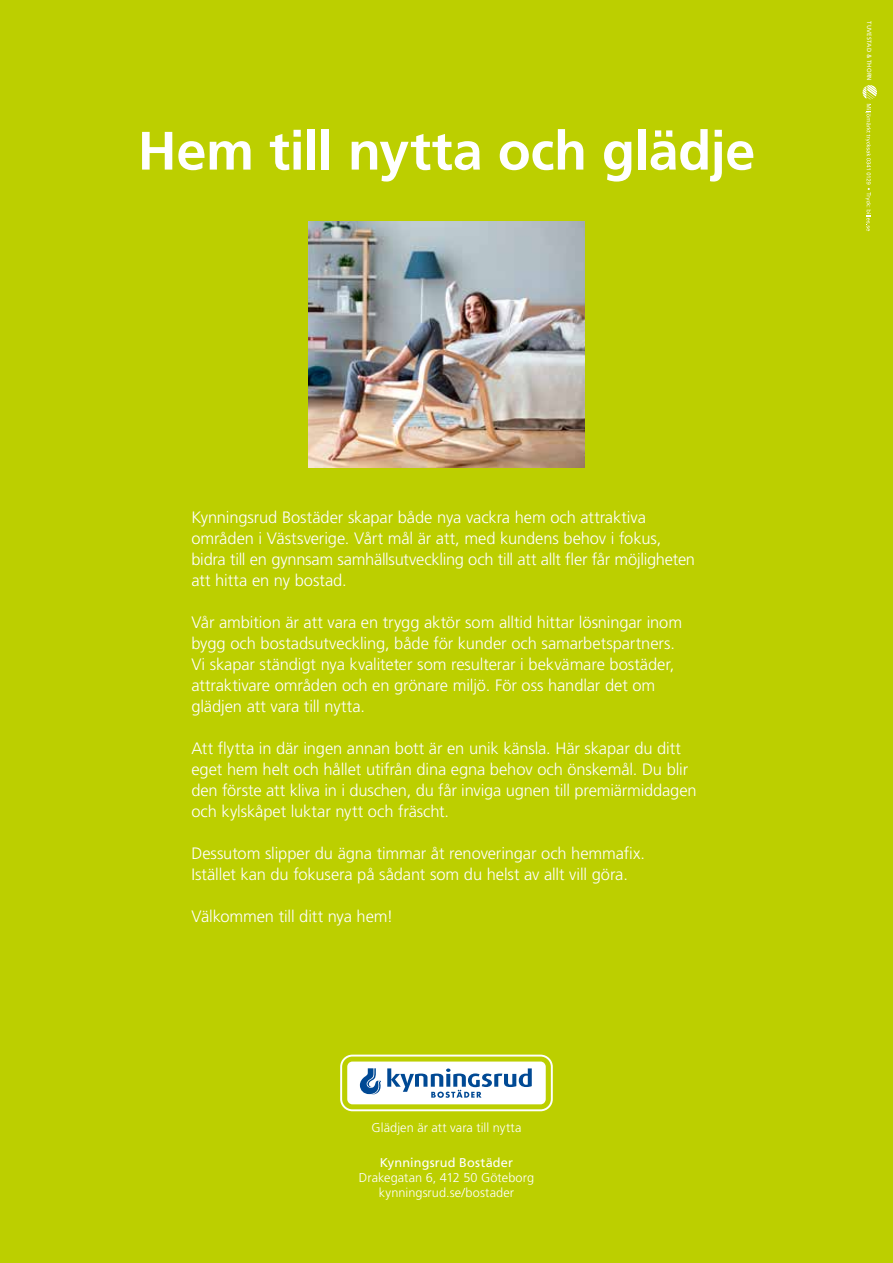
<style>
.page{position:relative;width:893px;height:1263px;background:#bccf00}
.page>*{position:absolute;margin:0;border:0;box-sizing:border-box;transform-origin:0 0}
.t1{font:700 54px "Frutiger";letter-spacing:-.01em;color:#fff}
.t2{font:300 16.5px/21px "Frutiger";letter-spacing:-.01em;color:#fff}
.t3{font:300 12.75px/15.3px "Frutiger";letter-spacing:.005em;color:#fff;text-align:center}
.t4{font:12.75px "Frutiger";letter-spacing:.015em;color:#fff}
.t5{font:6px "Frutiger";letter-spacing:.03em;color:#fff}
</style>
<div class="page">
<svg style="left:340px;top:1054px;width:213px;height:57px"></svg>
<img style="left:308px;top:221px;width:277px;height:247px">
<svg style="left:862px;top:85px;width:15px;height:146px"></svg>
<h1 class="t1" style="left:138px;top:119px;width:619px">Hem till nytta och glädje</h1>
<p class="t5" style="left:873px;top:21px;width:61px;rotate:90deg">TUVESTAD &amp; THORN</p>
<p class="t2" style="left:191px;top:507px;width:505px">Kynningsrud Bostäder skapar både nya vackra hem och attraktiva områden i Västsverige. Vårt mål är att, med kundens behov i fokus, bidra till en gynnsam samhällsutveckling och till att allt fler får möjligheten att hitta en ny bostad.</p>
<p class="t2" style="left:191px;top:612px;width:492px">Vår ambition är att vara en trygg aktör som alltid hittar lösningar inom bygg och bostadsutveckling, både för kunder och samarbetspartners.<br>Vi skapar ständigt nya kvaliteter som resulterar i bekvämare bostäder, attraktivare områden och en grönare miljö. För oss handlar det om glädjen att vara till nytta.</p>
<p class="t2" style="left:191px;top:738px;width:507px">Att flytta in där ingen annan bott är en unik känsla. Här skapar du ditt eget hem helt och hållet utifrån dina egna behov och önskemål. Du blir den förste att kliva in i duschen, du får inviga ugnen till premiärmiddagen och kylskåpet luktar nytt och fräscht.</p>
<p class="t2" style="left:191px;top:843px;width:455px">Dessutom slipper du ägna timmar åt renoveringar och hemmafix.<br>Istället kan du fokusera på sådant som du helst av allt vill göra.</p>
<p class="t2" style="left:191px;top:906px;width:204px">Välkommen till ditt nya hem!</p>
<p class="t3" style="left:372px;top:1120px;width:151px">Glädjen är att vara till nytta</p>
<p class="t4" style="left:380px;top:1155px;width:135px">Kynningsrud Bostäder</p>
<p class="t3" style="left:359px;top:1170px;width:177px">Drakegatan 6, 412 50 Göteborg kynningsrud.se/bostader</p>
</div>
